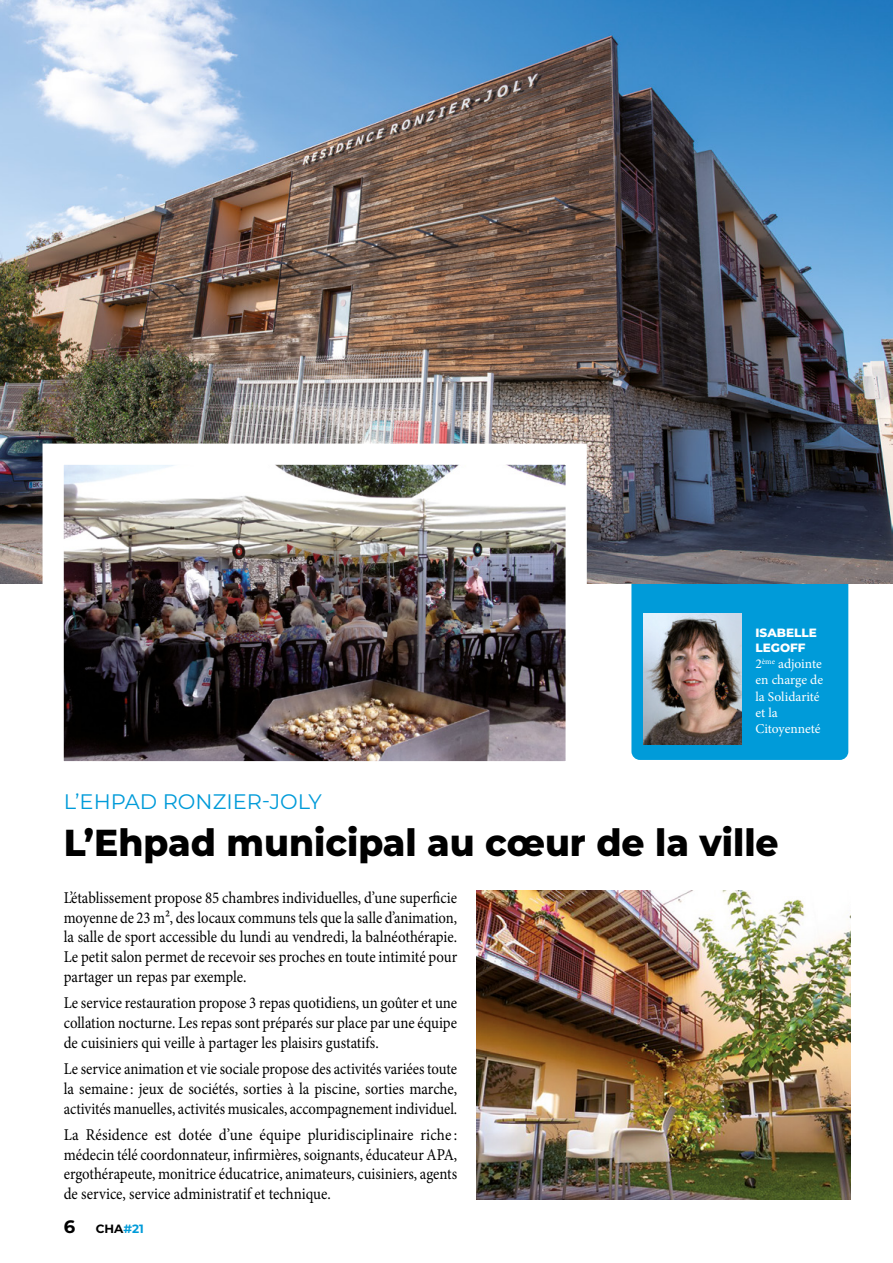
<style>
.page{position:relative;width:893px;height:1263px;background:#fff}
.page>*{position:absolute;margin:0;border:0;box-sizing:border-box;transform-origin:0 0}
.t1{font:800 37.5px "Montserrat";color:#000;scale:.96 1}
.t2{font:21px "Montserrat";color:#009bd9}
.t3{font:700 18px "Montserrat";color:#000}
.t4{font:16.5px/19.8px "Minion Pro";color:#000;text-align:justify;scale:.9 1}
.t5{font:16.5px/19.8px "Minion Pro";color:#000;text-align:justify;scale:.92 1}
.t6{font:16.5px/19.8px "Minion Pro";color:#000;text-align:justify;scale:.89 1}
.t7{font:13.5px/16.2px "Minion Pro";letter-spacing:-.005em;color:#fff}
.t8{font:800 12px/14.4px "Montserrat";color:#fff}
.t9{font:700 12px "Montserrat";color:#000}
.s1{color:#009bd9}
</style>
<div class="page">
<div style="left:631px;top:584px;width:217px;height:176px;background:#009bd9"></div>
<img style="left:643px;top:614px;width:99px;height:131px">
<img style="left:0;top:0;width:893px;height:584px">
<img style="left:32px;top:433px;width:565px;height:329px">
<img style="left:476px;top:891px;width:374px;height:308px">
<p class="t8" style="left:755px;top:625px;width:63px">ISABELLE<br>LEGOFF</p>
<p class="t7" style="left:755px;top:656px;width:69px">2<sup>ème</sup> adjointe en charge de la Solidarité et la<br>Citoyenneté</p>
<p class="t2" style="left:64px;top:787px;width:260px">L’EHPAD RONZIER-JOLY</p>
<h1 class="t1" style="left:64px;top:815px;width:746px">L’Ehpad municipal au cœur de la ville</h1>
<p class="t4" style="left:64px;top:888px;width:439px">L’établissement propose 85 chambres individuelles, d’une superficie moyenne de 23 m², des locaux communs tels que la salle d’animation, la salle de sport accessible du lundi au vendredi, la balnéothérapie.<br>Le petit salon permet de recevoir ses proches en toute intimité pour partager un repas par exemple.</p>
<p class="t4" style="left:64px;top:993px;width:439px">Le service restauration propose 3 repas quotidiens, un goûter et une collation nocturne. Les repas sont préparés sur place par une équipe de cuisiniers qui veille à partager les plaisirs gustatifs.</p>
<p class="t6" style="left:64px;top:1059px;width:444px">Le service animation et vie sociale propose des activités variées toute la semaine : jeux de sociétés, sorties à la piscine, sorties marche, activités manuelles, activités musicales, accompagnement individuel.</p>
<p class="t5" style="left:64px;top:1125px;width:429px">La Résidence est dotée d’une équipe pluridisciplinaire riche : médecin télé coordonnateur, infirmières, soignants, éducateur APA, ergothérapeute, monitrice éducatrice, animateurs, cuisiniers, agents de service, service administratif et technique.</p>
<p class="t3" style="left:64px;top:1214px;width:13px">6</p>
<p class="t9" style="left:96px;top:1220px;width:50px">CHA<span class="s1">#21</span></p>
</div>
